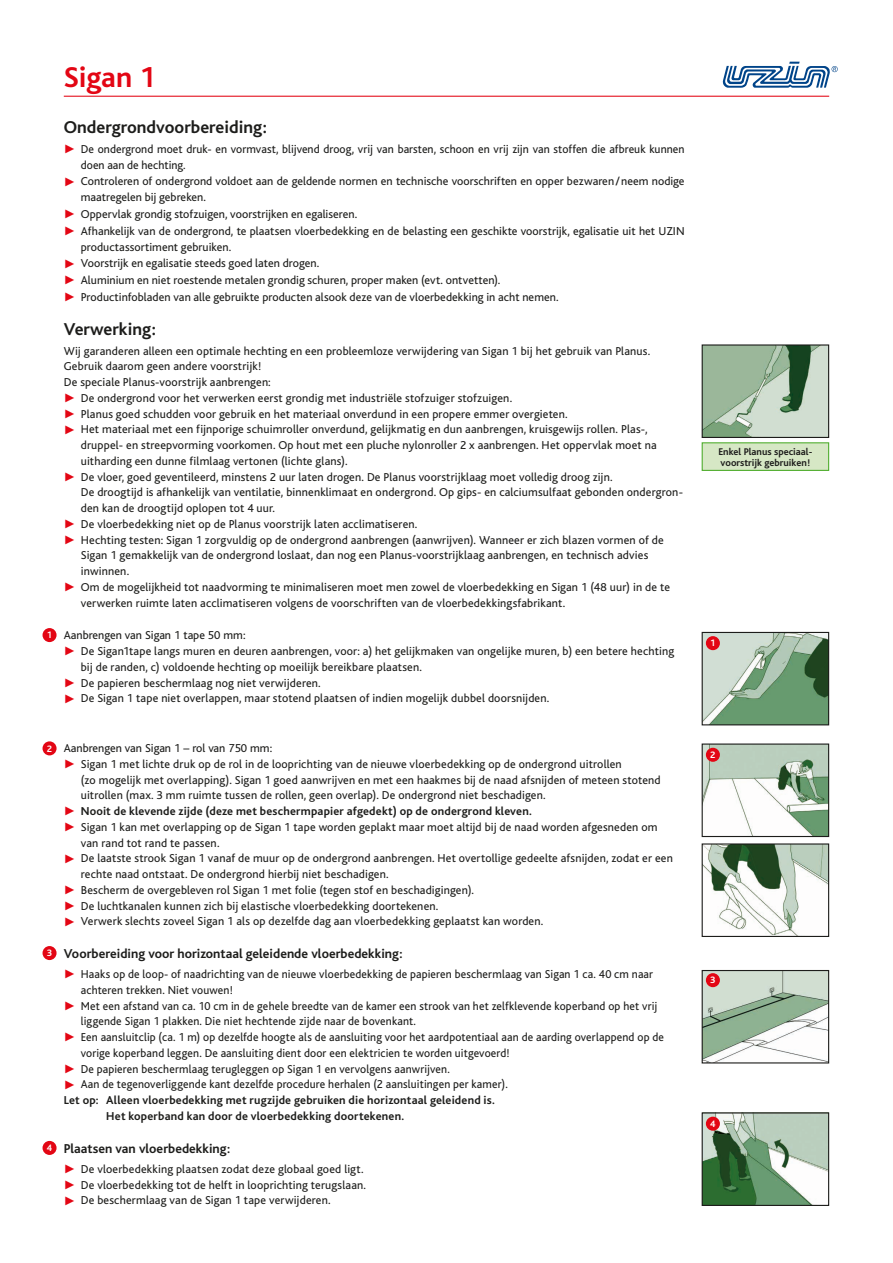
<style>
.page{position:relative;width:893px;height:1263px;background:#fff}
.page>*{position:absolute;margin:0;border:0;box-sizing:border-box;transform-origin:0 0}
.t1{font:700 30px "Bliss";color:#e30614}
.t2{font:700 18px "Bliss";color:#1d1d1b}
.t3{font:700 13.5px "Bliss";color:#1d1d1b}
.t4{font:12px/15.8px "Bliss";letter-spacing:.01em;color:#1d1d1b}
.t5{font:700 12px "Bliss";letter-spacing:.015em;color:#1d1d1b}
.t6{font:700 10.2px/11.4px "Bliss";color:#1d1d1b}
.t7{font:700 9.75px "Bliss";color:#fff}
.s1{color:#e30614}
</style>
<div class="page">
<hr style="left:64px;top:96px;width:765px;height:1px;background:#e30614">
<svg style="left:723px;top:62px;width:115px;height:26px"></svg>
<img style="left:704px;top:634px;width:123px;height:89px">
<div style="left:702px;top:632px;width:127px;height:93px;border:1px solid #1d1d1b"></div>
<img style="left:704px;top:745px;width:123px;height:90px">
<div style="left:702px;top:743px;width:127px;height:94px;border:1px solid #1d1d1b"></div>
<img style="left:704px;top:845px;width:123px;height:90px">
<div style="left:702px;top:843px;width:127px;height:94px;border:1px solid #1d1d1b"></div>
<img style="left:704px;top:1114px;width:123px;height:90px">
<div style="left:702px;top:1112px;width:127px;height:94px;border:1px solid #1d1d1b"></div>
<img style="left:704px;top:972px;width:123px;height:89px">
<div style="left:702px;top:970px;width:127px;height:93px;border:1px solid #1d1d1b"></div>
<img style="left:704px;top:346px;width:123px;height:90px">
<div style="left:702px;top:344px;width:127px;height:94px;border:1px solid #1d1d1b"></div>
<div style="left:702px;top:443px;width:127px;height:27px;background:#d6e7c5"></div>
<div style="left:702px;top:442px;width:127px;height:29px;border:1px solid #53af32"></div>
<div style="left:706px;top:636px;width:14px;height:14px;background:#e30614;border-radius:50%"></div>
<div style="left:43px;top:628px;width:14px;height:14px;background:#e30614;border-radius:50%"></div>
<div style="left:706px;top:748px;width:14px;height:14px;background:#e30614;border-radius:50%"></div>
<div style="left:706px;top:973px;width:14px;height:14px;background:#e30614;border-radius:50%"></div>
<div style="left:43px;top:741px;width:14px;height:14px;background:#e30614;border-radius:50%"></div>
<div style="left:43px;top:946px;width:14px;height:14px;background:#e30614;border-radius:50%"></div>
<div style="left:43px;top:1141px;width:14px;height:14px;background:#e30614;border-radius:50%"></div>
<div style="left:706px;top:1117px;width:14px;height:14px;background:#e30614;border-radius:50%"></div>
<p class="t7" style="left:47px;top:630px;width:7px">1</p>
<p class="t7" style="left:47px;top:743px;width:7px">2</p>
<p class="t7" style="left:47px;top:948px;width:7px">3</p>
<p class="t7" style="left:47px;top:1143px;width:7px">4</p>
<h1 class="t1" style="left:64px;top:61px;width:93px">Sigan 1</h1>
<h2 class="t2" style="left:64px;top:118px;width:205px">Ondergrondvoorbereiding:</h2>
<p class="t4" style="left:81px;top:141px;width:605px;text-indent:-17px"><span class="s1">✓</span> De ondergrond moet druk- en vormvast, blijvend droog, vrij van barsten, schoon en vrij zijn van stoffen die afbreuk kunnen doen aan de hechting.</p>
<p class="t4" style="left:81px;top:174px;width:605px;text-indent:-17px"><span class="s1">✓</span> Controleren of ondergrond voldoet aan de geldende normen en technische voorschriften en opper bezwaren/neem nodige maatregelen bij gebreken.</p>
<p class="t4" style="left:64px;top:206px;width:295px"><span class="s1">✓</span> Oppervlak grondig stofzuigen, voorstrijken en egaliseren.</p>
<p class="t4" style="left:81px;top:223px;width:605px;text-indent:-17px"><span class="s1">✓</span> Afhankelijk van de ondergrond, te plaatsen vloerbedekking en de belasting een geschikte voorstrijk, egalisatie uit het UZIN productassortiment gebruiken.</p>
<p class="t4" style="left:64px;top:256px;width:257px"><span class="s1">✓</span> Voorstrijk en egalisatie steeds goed laten drogen.</p>
<p class="t4" style="left:64px;top:273px;width:438px"><span class="s1">✓</span> Aluminium en niet roestende metalen grondig schuren, proper maken (evt. ontvetten).</p>
<p class="t4" style="left:64px;top:289px;width:496px"><span class="s1">✓</span> Productinfobladen van alle gebruikte producten alsook deze van de vloerbedekking in acht nemen.</p>
<h2 class="t2" style="left:64px;top:319px;width:94px">Verwerking:</h2>
<p class="t4" style="left:64px;top:343px;width:588px">Wij garanderen alleen een optimale hechting en een probleemloze verwijdering van Sigan 1 bij het gebruik van Planus.<br>Gebruik daarom geen andere voorstrijk!<br>De speciale Planus-voorstrijk aanbrengen:</p>
<p class="t4" style="left:64px;top:390px;width:450px"><span class="s1">✓</span> De ondergrond voor het verwerken eerst grondig met industriële stofzuiger stofzuigen.</p>
<p class="t4" style="left:64px;top:406px;width:505px"><span class="s1">✓</span> Planus goed schudden voor gebruik en het materiaal onverdund in een propere emmer overgieten.</p>
<p class="t4" style="left:81px;top:422px;width:577px;text-indent:-17px"><span class="s1">✓</span> Het materiaal met een fijnporige schuimroller onverdund, gelijkmatig en dun aanbrengen, kruisgewijs rollen. Plas-, druppel- en streepvorming voorkomen. Op hout met een pluche nylonroller 2 x aanbrengen. Het oppervlak moet na uitharding een dunne filmlaag vertonen (lichte glans).</p>
<p class="t4" style="left:81px;top:469px;width:604px;text-indent:-17px"><span class="s1">✓</span> De vloer, goed geventileerd, minstens 2 uur laten drogen. De Planus voorstrijklaag moet volledig droog zijn.<br>De droogtijd is afhankelijk van ventilatie, binnenklimaat en ondergrond. Op gips- en calciumsulfaat gebonden ondergron&shy;den kan de droogtijd oplopen tot 4 uur.</p>
<p class="t4" style="left:64px;top:516px;width:355px"><span class="s1">✓</span> De vloerbedekking niet op de Planus voorstrijk laten acclimatiseren.</p>
<p class="t4" style="left:81px;top:532px;width:584px;text-indent:-17px"><span class="s1">✓</span> Hechting testen: Sigan 1 zorgvuldig op de ondergrond aanbrengen (aanwrijven). Wanneer er zich blazen vormen of de<br>Sigan 1 gemakkelijk van de ondergrond loslaat, dan nog een Planus-voorstrijklaag aanbrengen, en technisch advies inwinnen.</p>
<p class="t4" style="left:81px;top:579px;width:591px;text-indent:-17px"><span class="s1">✓</span> Om de mogelijkheid tot naadvorming te minimaliseren moet men zowel de vloerbedekking en Sigan 1 (48 uur) in de te verwerken ruimte laten acclimatiseren volgens de voorschriften van de vloerbedekkingsfabrikant.</p>
<p class="t4" style="left:64px;top:628px;width:183px">Aanbrengen van Sigan 1 tape 50 mm:</p>
<p class="t4" style="left:81px;top:644px;width:595px;text-indent:-17px"><span class="s1">✓</span> De Sigan1tape langs muren en deuren aanbrengen, voor: a) het gelijkmaken van ongelijke muren, b) een betere hechting bij de randen, c) voldoende hechting op moeilijk bereikbare plaatsen.</p>
<p class="t4" style="left:64px;top:675px;width:259px"><span class="s1">✓</span> De papieren beschermlaag nog niet verwijderen.</p>
<p class="t4" style="left:64px;top:691px;width:487px"><span class="s1">✓</span> De Sigan 1 tape niet overlappen, maar stotend plaatsen of indien mogelijk dubbel doorsnijden.</p>
<p class="t4" style="left:64px;top:741px;width:210px">Aanbrengen van Sigan 1 – rol van 750 mm:</p>
<p class="t4" style="left:81px;top:756px;width:581px;text-indent:-17px"><span class="s1">✓</span> Sigan 1 met lichte druk op de rol in de looprichting van de nieuwe vloerbedekking op de ondergrond uitrollen<br>(zo mogelijk met overlapping). Sigan 1 goed aanwrijven en met een haakmes bij de naad afsnijden of meteen stotend uitrollen (max. 3 mm ruimte tussen de rollen, geen overlap). De ondergrond niet beschadigen.</p>
<p class="t5" style="left:64px;top:805px;width:470px"><span class="s1">✓</span> Nooit de klevende zijde (deze met beschermpapier afgedekt) op de ondergrond kleven.</p>
<p class="t4" style="left:81px;top:819px;width:578px;text-indent:-17px"><span class="s1">✓</span> Sigan 1 kan met overlapping op de Sigan 1 tape worden geplakt maar moet altijd bij de naad worden afgesneden om van rand tot rand te passen.</p>
<p class="t4" style="left:81px;top:851px;width:594px;text-indent:-17px"><span class="s1">✓</span> De laatste strook Sigan 1 vanaf de muur op de ondergrond aanbrengen. Het overtollige gedeelte afsnijden, zodat er een rechte naad ontstaat. De ondergrond hierbij niet beschadigen.</p>
<p class="t4" style="left:64px;top:882px;width:412px"><span class="s1">✓</span> Bescherm de overgebleven rol Sigan 1 met folie (tegen stof en beschadigingen).</p>
<p class="t4" style="left:64px;top:898px;width:376px"><span class="s1">✓</span> De luchtkanalen kunnen zich bij elastische vloerbedekking doortekenen.</p>
<p class="t4" style="left:64px;top:914px;width:481px"><span class="s1">✓</span> Verwerk slechts zoveel Sigan 1 als op dezelfde dag aan vloerbedekking geplaatst kan worden.</p>
<p class="t3" style="left:64px;top:947px;width:340px">Voorbereiding voor horizontaal geleidende vloerbedekking:</p>
<p class="t4" style="left:81px;top:967px;width:574px;text-indent:-17px"><span class="s1">✓</span> Haaks op de loop- of naadrichting van de nieuwe vloerbedekking de papieren beschermlaag van Sigan 1 ca. 40 cm naar achteren trekken. Niet vouwen!</p>
<p class="t4" style="left:81px;top:998px;width:578px;text-indent:-17px"><span class="s1">✓</span> Met een afstand van ca. 10 cm in de gehele breedte van de kamer een strook van het zelfklevende koperband op het vrij liggende Sigan 1 plakken. Die niet hechtende zijde naar de bovenkant.</p>
<p class="t4" style="left:81px;top:1030px;width:585px;text-indent:-17px"><span class="s1">✓</span> Een aansluitclip (ca. 1 m) op dezelfde hoogte als de aansluiting voor het aardpotentiaal aan de aarding overlappend op de vorige koperband leggen. De aansluiting dient door een elektricien te worden uitgevoerd!</p>
<p class="t4" style="left:64px;top:1061px;width:388px"><span class="s1">✓</span> De papieren beschermlaag terugleggen op Sigan 1 en vervolgens aanwrijven.</p>
<p class="t4" style="left:64px;top:1077px;width:445px"><span class="s1">✓</span> Aan de tegenoverliggende kant dezelfde procedure herhalen (2 aansluitingen per kamer).</p>
<p class="t5" style="left:64px;top:1094px;width:433px">Let op: Alleen vloerbedekking met rugzijde gebruiken die horizontaal geleidend is.</p>
<p class="t5" style="left:106px;top:1110px;width:299px">Het koperband kan door de vloerbedekking doortekenen.</p>
<p class="t3" style="left:64px;top:1141px;width:168px">Plaatsen van vloerbedekking:</p>
<p class="t4" style="left:64px;top:1161px;width:301px"><span class="s1">✓</span> De vloerbedekking plaatsen zodat deze globaal goed ligt.</p>
<p class="t4" style="left:64px;top:1177px;width:304px"><span class="s1">✓</span> De vloerbedekking tot de helft in looprichting terugslaan.</p>
<p class="t4" style="left:64px;top:1193px;width:268px"><span class="s1">✓</span> De beschermlaag van de Sigan 1 tape verwijderen.</p>
<p class="t6" style="left:718px;top:446px;width:96px">Enkel Planus speciaal&shy;voorstrijk gebruiken!</p>
<p class="t7" style="left:710px;top:638px;width:7px">1</p>
<p class="t7" style="left:710px;top:750px;width:7px">2</p>
<p class="t7" style="left:710px;top:975px;width:7px">3</p>
<p class="t7" style="left:710px;top:1118px;width:7px">4</p>
</div>
